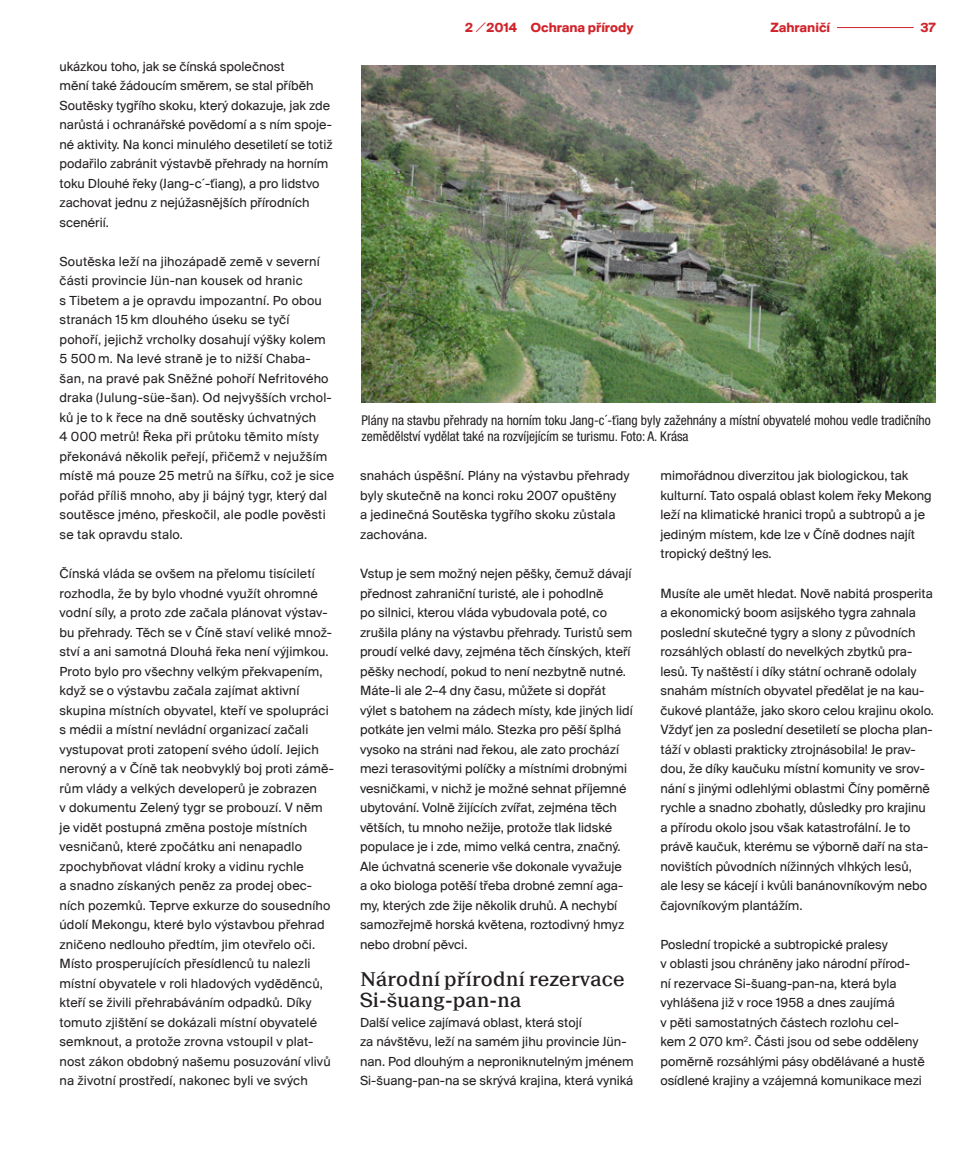
<style>
.page{position:relative;width:978px;height:1149px;background:#fff}
.page>*{position:absolute;margin:0;border:0;box-sizing:border-box;transform-origin:0 0}
._02_Mezititul_02{font:500 21px/21px "Suisse BP Neue";color:#231f20}
._03_Text{font:13.8px/19.5px "Suisse BP Intl";color:#231f20}
.t1{font:700 13.8px "Suisse BP Intl";color:#d1232a}
.Popiska{font:condensed 13.5px/16.2px "Helvetica Neue LT Pro";color:#231f20}
.s1{font-family:"Replica Pro";font-weight:300}
</style>
<div class="page">
<img style="left:361px;top:65px;width:574px;height:337px">
<hr style="left:837px;top:27px;width:77px;height:1px;background:#d1232a">
<p class="_03_Text" style="left:60px;top:56px;width:275px">ukázkou toho, jak se čínská společnost<br>mění také žádoucím směrem, se stal příběh Soutěsky tygřího skoku, který dokazuje, jak zde narůstá i ochranářské povědomí a s ním spoje&shy;né aktivity. Na konci minulého desetiletí se totiž podařilo zabránit výstavbě přehrady na horním toku Dlouhé řeky (Jang-c´-ťiang), a pro lidstvo zachovat jednu z nejúžasnějších přírodních scenérií.</p>
<p class="_03_Text" style="left:60px;top:251px;width:276px">Soutěska leží na jihozápadě země v severní části provincie Jün-nan kousek od hranic<br>s Tibetem a je opravdu impozantní. Po obou stranách 15 km dlouhého úseku se tyčí pohoří, jejichž vrcholky dosahují výšky kolem 5 500 m. Na levé straně je to nižší Chaba&shy;šan, na pravé pak Sněžné pohoří Nefritového draka (Julung-süe-šan). Od nejvyšších vrchol&shy;ků je to k řece na dně soutěsky úchvatných<br>4 000 metrů! Řeka při průtoku těmito místy překonává několik peřejí, přičemž v nejužším místě má pouze 25 metrů na šířku, což je sice pořád příliš mnoho, aby ji bájný tygr, který dal soutěsce jméno, přeskočil, ale podle pověsti se tak opravdu stalo.</p>
<p class="_03_Text" style="left:60px;top:563px;width:276px">Čínská vláda se ovšem na přelomu tisíciletí rozhodla, že by bylo vhodné využít ohromné vodní síly, a proto zde začala plánovat výstav&shy;bu přehrady. Těch se v Číně staví veliké množ&shy;ství a ani samotná Dlouhá řeka není výjimkou.<br>Proto bylo pro všechny velkým překvapením, když se o výstavbu začala zajímat aktivní skupina místních obyvatel, kteří ve spolupráci s médii a místní nevládní organizací začali vystupovat proti zatopení svého údolí. Jejich nerovný a v Číně tak neobvyklý boj proti zámě&shy;rům vlády a velkých developerů je zobrazen<br>v dokumentu Zelený tygr se probouzí. V něm je vidět postupná změna postoje místních vesničanů, které zpočátku ani nenapadlo zpochybňovat vládní kroky a vidinu rychle<br>a snadno získaných peněz za prodej obec&shy;ních pozemků. Teprve exkurze do sousedního údolí Mekongu, které bylo výstavbou přehrad zničeno nedlouho předtím, jim otevřelo oči.<br>Místo prosperujících přesídlenců tu nalezli místní obyvatele v roli hladových vyděděnců, kteří se živili přehrabáváním odpadků. Díky tomuto zjištění se dokázali místní obyvatelé semknout, a protože zrovna vstoupil v plat&shy;nost zákon obdobný našemu posuzování vlivů na životní prostředí, nakonec byli ve svých</p>
<p class="t1" style="left:465px;top:19px;width:170px">2 <span class="s1">/</span>2014 Ochrana přírody</p>
<p class="t1" style="left:771px;top:19px;width:61px">Zahraničí</p>
<p class="t1" style="left:921px;top:19px;width:16px">37</p>
<p class="Popiska" style="left:361px;top:411px;width:571px">Plány na stavbu přehrady na horním toku Jang-c´-ťiang byly zažehnány a místní obyvatelé mohou vedle tradičního zemědělství vydělat také na rozvíjejícím se turismu. Foto: A. Krása</p>
<p class="_03_Text" style="left:360px;top:465px;width:271px">snahách úspěšní. Plány na výstavbu přehrady byly skutečně na konci roku 2007 opuštěny<br>a jedinečná Soutěska tygřího skoku zůstala zachována.</p>
<p class="_03_Text" style="left:360px;top:563px;width:274px">Vstup je sem možný nejen pěšky, čemuž dávají přednost zahraniční turisté, ale i pohodlně<br>po silnici, kterou vláda vybudovala poté, co zrušila plány na výstavbu přehrady. Turistů sem proudí velké davy, zejména těch čínských, kteří pěšky nechodí, pokud to není nezbytně nutné.<br>Máte-li ale 2–4 dny času, můžete si dopřát výlet s batohem na zádech místy, kde jiných lidí potkáte jen velmi málo. Stezka pro pěší šplhá vysoko na stráni nad řekou, ale zato prochází mezi terasovitými políčky a místními drobnými vesničkami, v nichž je možné sehnat příjemné ubytování. Volně žijících zvířat, zejména těch větších, tu mnoho nežije, protože tlak lidské populace je i zde, mimo velká centra, značný.<br>Ale úchvatná scenerie vše dokonale vyvažuje<br>a oko biologa potěší třeba drobné zemní aga&shy;my, kterých zde žije několik druhů. A nechybí samozřejmě horská květena, roztodivný hmyz nebo drobní pěvci.</p>
<p class="_02_Mezititul_02" style="left:360px;top:968px;width:266px">Národní přírodní rezervace<br>Si-šuang-pan-na</p>
<p class="_03_Text" style="left:360px;top:1011px;width:275px">Další velice zajímavá oblast, která stojí<br>za návštěvu, leží na samém jihu provincie Jün&shy;nan. Pod dlouhým a neproniknutelným jménem Si-šuang-pan-na se skrývá krajina, která vyniká</p>
<p class="_03_Text" style="left:660px;top:465px;width:273px">mimořádnou diverzitou jak biologickou, tak kulturní. Tato ospalá oblast kolem řeky Mekong leží na klimatické hranici tropů a subtropů a je jediným místem, kde lze v Číně dodnes najít tropický deštný les.</p>
<p class="_03_Text" style="left:660px;top:582px;width:275px">Musíte ale umět hledat. Nově nabitá prosperita a ekonomický boom asijského tygra zahnala poslední skutečné tygry a slony z původních rozsáhlých oblastí do nevelkých zbytků pra&shy;lesů. Ty naštěstí i díky státní ochraně odolaly snahám místních obyvatel předělat je na kau&shy;čukové plantáže, jako skoro celou krajinu okolo.<br>Vždyť jen za poslední desetiletí se plocha plan&shy;táží v oblasti prakticky ztrojnásobila! Je prav&shy;dou, že díky kaučuku místní komunity ve srov&shy;nání s jinými odlehlými oblastmi Číny poměrně rychle a snadno zbohatly, důsledky pro krajinu a přírodu okolo jsou však katastrofální. Je to právě kaučuk, kterému se výborně daří na sta&shy;novištích původních nížinných vlhkých lesů,<br>ale lesy se kácejí i kvůli banánovníkovým nebo čajovníkovým plantážím.</p>
<p class="_03_Text" style="left:660px;top:933px;width:266px">Poslední tropické a subtropické pralesy<br>v oblasti jsou chráněny jako národní přírod-<br>ní rezervace Si-šuang-pan-na, která byla vyhlášena již v roce 1958 a dnes zaujímá<br>v pěti samostatných částech rozlohu cel&shy;kem 2 070 km<sup>2</sup>. Části jsou od sebe odděleny poměrně rozsáhlými pásy obdělávané a hustě osídlené krajiny a vzájemná komunikace mezi</p>
</div>
